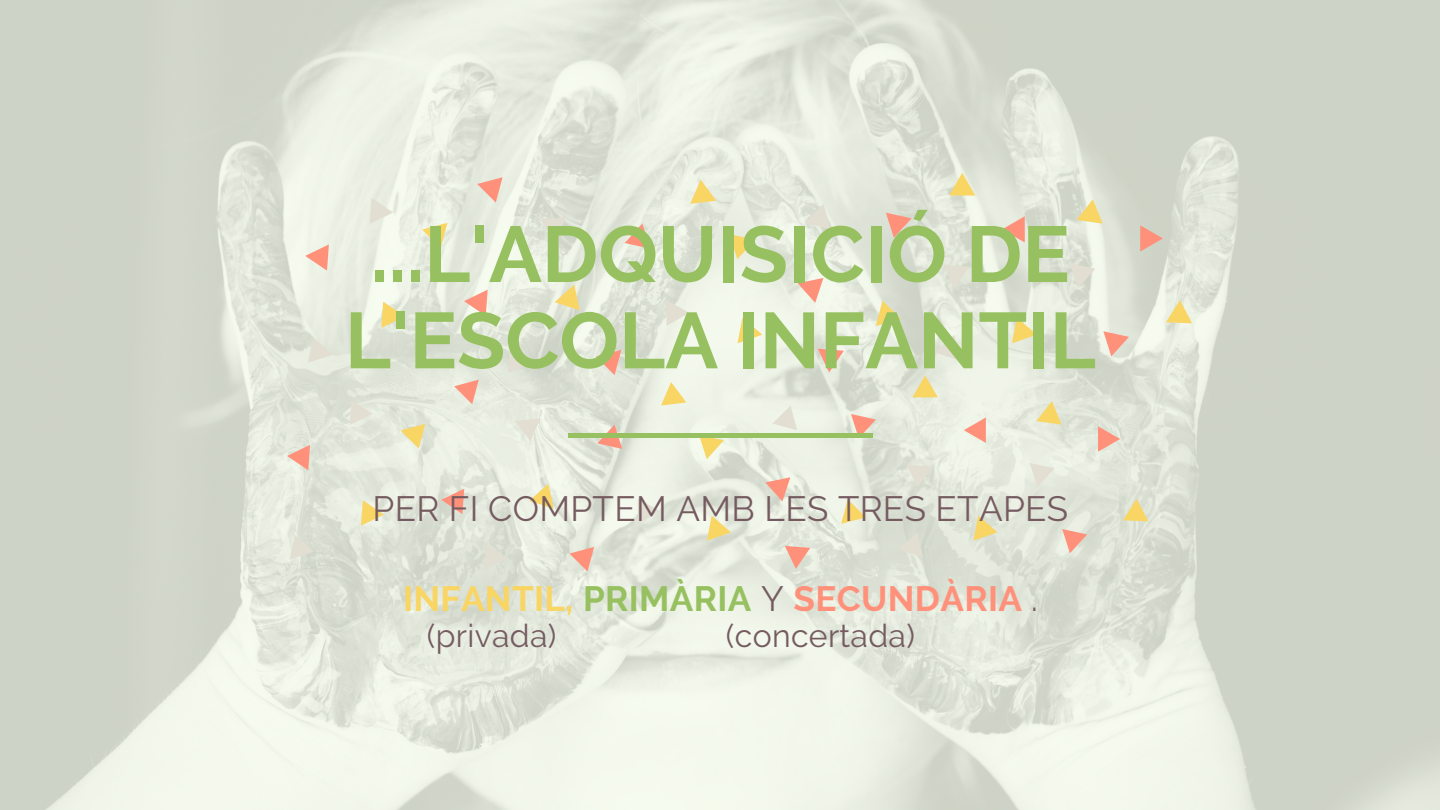
<style>
.page{position:relative;width:1440px;height:810px;background:#fff}
.page>*{position:absolute;margin:0;border:0;box-sizing:border-box;transform-origin:0 0}
.t1{font:700 78.9px/86.3px "Raleway";color:#97c160;text-align:center}
.t2{font:700 35.1px "Raleway";letter-spacing:.01em;color:#ff917b}
.t3{font:35.1px "Raleway";letter-spacing:.01em;color:#755b60}
.t4{font:32px "Raleway";letter-spacing:.01em;color:#755b60}
.s1{color:#f9d563}
.s2{color:#97c160}
.s3{font-weight:400;color:#755b60}
</style>
<div class="page">
<img style="left:0;top:0;width:1440px;height:810px">
<svg style="left:464px;top:290px;width:24px;height:26px"></svg>
<svg style="left:305px;top:244px;width:24px;height:27px"></svg>
<svg style="left:625px;top:224px;width:25px;height:25px"></svg>
<svg style="left:596px;top:350px;width:25px;height:25px"></svg>
<svg style="left:477px;top:177px;width:26px;height:26px"></svg>
<svg style="left:798px;top:278px;width:25px;height:25px"></svg>
<svg style="left:886px;top:213px;width:26px;height:25px"></svg>
<svg style="left:1002px;top:216px;width:23px;height:26px"></svg>
<svg style="left:818px;top:349px;width:26px;height:23px"></svg>
<svg style="left:1140px;top:225px;width:23px;height:27px"></svg>
<svg style="left:1103px;top:331px;width:26px;height:25px"></svg>
<svg style="left:422px;top:223px;width:26px;height:25px"></svg>
<svg style="left:555px;top:285px;width:25px;height:25px"></svg>
<svg style="left:381px;top:302px;width:24px;height:26px"></svg>
<svg style="left:729px;top:234px;width:26px;height:25px"></svg>
<svg style="left:876px;top:301px;width:25px;height:25px"></svg>
<svg style="left:949px;top:173px;width:26px;height:23px"></svg>
<svg style="left:1012px;top:318px;width:25px;height:25px"></svg>
<svg style="left:1077px;top:199px;width:26px;height:25px"></svg>
<svg style="left:1166px;top:300px;width:26px;height:23px"></svg>
<svg style="left:738px;top:318px;width:24px;height:25px"></svg>
<svg style="left:690px;top:180px;width:26px;height:24px"></svg>
<svg style="left:540px;top:217px;width:26px;height:24px"></svg>
<svg style="left:308px;top:337px;width:25px;height:26px"></svg>
<svg style="left:666px;top:300px;width:23px;height:26px"></svg>
<svg style="left:370px;top:198px;width:23px;height:26px"></svg>
<svg style="left:508px;top:347px;width:24px;height:26px"></svg>
<svg style="left:943px;top:265px;width:26px;height:23px"></svg>
<svg style="left:1070px;top:263px;width:25px;height:25px"></svg>
<svg style="left:805px;top:204px;width:25px;height:25px"></svg>
<svg style="left:935px;top:335px;width:25px;height:26px"></svg>
<svg style="left:441px;top:489px;width:23px;height:25px"></svg>
<svg style="left:287px;top:445px;width:23px;height:25px"></svg>
<svg style="left:597px;top:425px;width:25px;height:24px"></svg>
<svg style="left:569px;top:547px;width:25px;height:25px"></svg>
<svg style="left:454px;top:380px;width:25px;height:24px"></svg>
<svg style="left:765px;top:477px;width:25px;height:24px"></svg>
<svg style="left:851px;top:414px;width:25px;height:24px"></svg>
<svg style="left:964px;top:417px;width:22px;height:26px"></svg>
<svg style="left:785px;top:546px;width:25px;height:23px"></svg>
<svg style="left:1098px;top:426px;width:22px;height:26px"></svg>
<svg style="left:1062px;top:529px;width:25px;height:24px"></svg>
<svg style="left:401px;top:424px;width:24px;height:24px"></svg>
<svg style="left:529px;top:484px;width:25px;height:25px"></svg>
<svg style="left:361px;top:500px;width:23px;height:26px"></svg>
<svg style="left:699px;top:438px;width:25px;height:21px"></svg>
<svg style="left:841px;top:499px;width:25px;height:25px"></svg>
<svg style="left:912px;top:375px;width:26px;height:22px"></svg>
<svg style="left:973px;top:516px;width:25px;height:25px"></svg>
<svg style="left:1036px;top:401px;width:26px;height:24px"></svg>
<svg style="left:1123px;top:499px;width:25px;height:22px"></svg>
<svg style="left:707px;top:516px;width:24px;height:25px"></svg>
<svg style="left:661px;top:382px;width:25px;height:23px"></svg>
<svg style="left:515px;top:418px;width:25px;height:23px"></svg>
<svg style="left:290px;top:535px;width:24px;height:25px"></svg>
<svg style="left:638px;top:498px;width:22px;height:26px"></svg>
<svg style="left:350px;top:400px;width:23px;height:25px"></svg>
<svg style="left:484px;top:544px;width:23px;height:26px"></svg>
<svg style="left:907px;top:465px;width:25px;height:22px"></svg>
<svg style="left:1030px;top:463px;width:25px;height:24px"></svg>
<svg style="left:772px;top:406px;width:25px;height:24px"></svg>
<svg style="left:899px;top:532px;width:24px;height:25px"></svg>
<hr style="left:568px;top:434px;width:305px;height:4px;background:#97c160">
<p class="t1" style="left:345px;top:211px;width:752px">...L'ADQUISICIÓ DE<br>L'ESCOLA INFANTIL</p>
<p class="t3" style="left:373px;top:488px;width:697px">PER FI COMPTEM AMB LES TRES ETAPES</p>
<p class="t2" style="left:403px;top:578px;width:636px"><span class="s1">INFANTIL,</span> <span class="s2">PRIMÀRIA</span> <span class="s3">Y</span> SECUNDÀRIA <span class="s3">.</span></p>
<p class="t4" style="left:427px;top:617px;width:131px">(privada)</p>
<p class="t4" style="left:726px;top:617px;width:191px">(concertada)</p>
</div>
